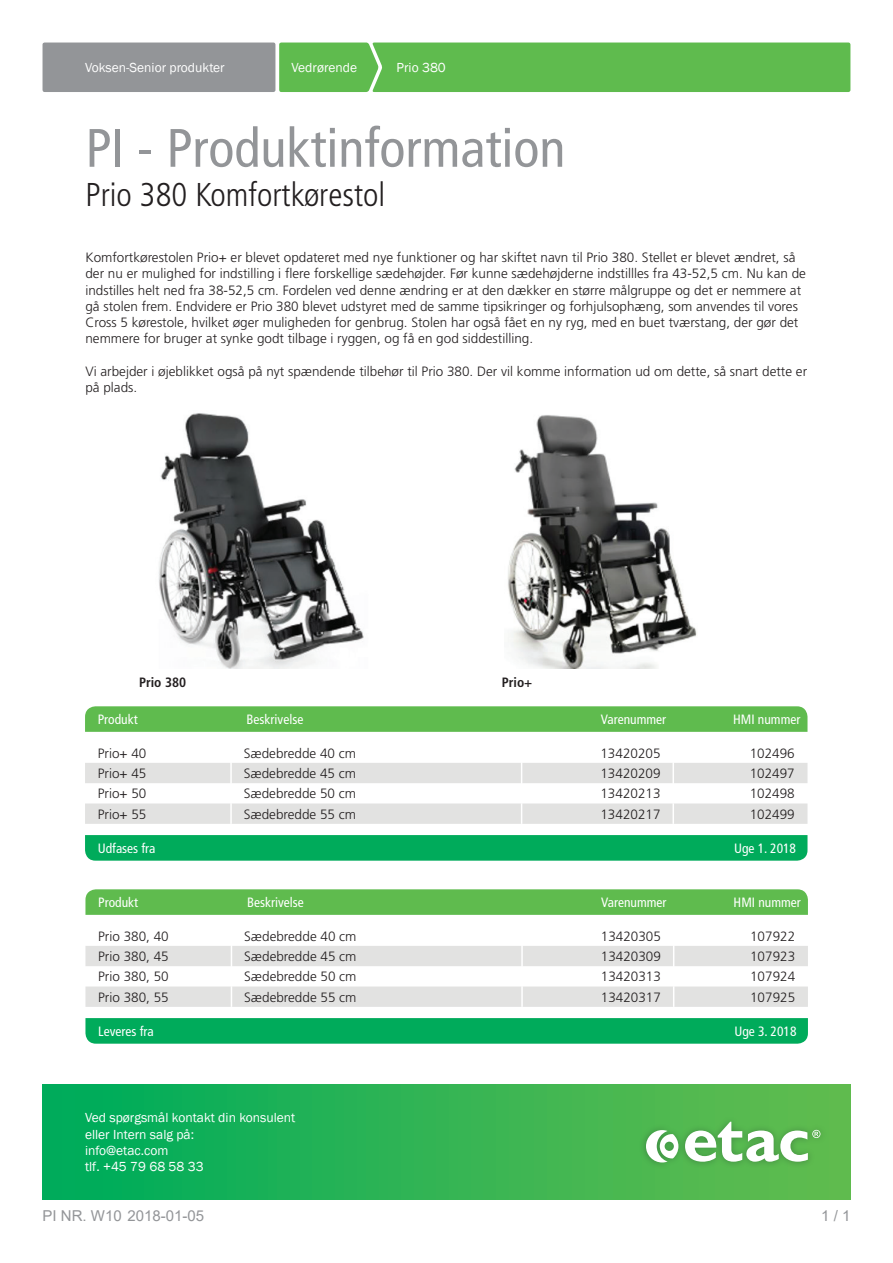
<style>
.page{position:relative;width:893px;height:1263px;background:#fff}
.page>*{position:absolute;margin:0;border:0;box-sizing:border-box;transform-origin:0 0}
.t1{font:condensed 54px "Frutiger LT Pro";color:#939598}
.t2{font:300 condensed 33px "Frutiger LT Pro";color:#231f20}
.t3{font:15px "Arial";color:#939598}
.t4{font:300 13.5px/16.2px "Frutiger LT Pro";color:#231f20}
.t5{font:13.5px/16.2px "Franklin Gothic";color:#fff}
.t6{font:condensed 13.5px "Frutiger LT Pro";color:#fff}
.t7{font:700 condensed 13.5px "Frutiger LT Pro";color:#231f20}
</style>
<div class="page">
<div style="left:43px;top:43px;width:232px;height:49px;background:#939598;border-radius:2px"></div>
<div style="left:279px;top:43px;width:571px;height:49px;background:#5fbb4e"></div>
<div style="left:43px;top:1084px;width:807px;height:115px;background:linear-gradient(to right,#00ac5b,#67bd4e)"></div>
<img style="left:159px;top:413px;width:205px;height:255px">
<img style="left:508px;top:415px;width:189px;height:253px">
<svg style="left:85px;top:706px;width:722px;height:26px;background:#62bc51"></svg>
<svg style="left:85px;top:763px;width:722px;height:61px"></svg>
<hr style="left:672px;top:803px;width:2px;height:21px;background:#fff">
<svg style="left:85px;top:835px;width:722px;height:26px;background:#04ac5d"></svg>
<svg style="left:85px;top:889px;width:723px;height:26px;background:#62bc51"></svg>
<svg style="left:85px;top:946px;width:723px;height:61px"></svg>
<svg style="left:85px;top:1018px;width:723px;height:26px;background:#04ac5e"></svg>
<div style="left:639px;top:1115px;width:188px;height:54px;background:#23432e;opacity:.4"></div>
<svg style="left:685px;top:1122px;width:135px;height:40px"></svg>
<svg style="left:646px;top:1130px;width:32px;height:32px"></svg>
<p class="t5" style="left:85px;top:60px;width:141px">Voksen-Senior produkter</p>
<p class="t5" style="left:292px;top:60px;width:67px">Vedrørende</p>
<p class="t5" style="left:397px;top:60px;width:51px">Prio 380</p>
<h1 class="t1" style="left:85px;top:117px;width:481px">PI - Produktinformation</h1>
<h2 class="t2" style="left:85px;top:176px;width:301px">Prio 380 Komfortkørestol</h2>
<p class="t4" style="left:85px;top:249px;width:722px">Komfortkørestolen Prio+ er blevet opdateret med nye funktioner og har skiftet navn til Prio 380. Stellet er blevet ændret, så der nu er mulighed for indstilling i flere forskellige sædehøjder. Før kunne sædehøjderne indstillles fra 43-52,5 cm. Nu kan de indstilles helt ned fra 38-52,5 cm. Fordelen ved denne ændring er at den dækker en større målgruppe og det er nemmere at gå stolen frem. Endvidere er Prio 380 blevet udstyret med de samme tipsikringer og forhjulsophæng, som anvendes til vores Cross 5 kørestole, hvilket øger muligheden for genbrug. Stolen har også fået en ny ryg, med en buet tværstang, der gør det nemmere for bruger at synke godt tilbage i ryggen, og få en god siddestilling.</p>
<p class="t4" style="left:85px;top:363px;width:723px">Vi arbejder i øjeblikket også på nyt spændende tilbehør til Prio 380. Der vil komme information ud om dette, så snart dette er på plads.</p>
<p class="t7" style="left:139px;top:674px;width:49px">Prio 380</p>
<p class="t7" style="left:502px;top:674px;width:32px">Prio+</p>
<p class="t6" style="left:98px;top:712px;width:41px">Produkt</p>
<p class="t6" style="left:247px;top:712px;width:58px">Beskrivelse</p>
<p class="t6" style="left:601px;top:712px;width:67px">Varenummer</p>
<p class="t6" style="left:733px;top:712px;width:69px">HMI nummer</p>
<p class="t4" style="left:98px;top:745px;width:50px">Prio+ 40</p>
<p class="t4" style="left:244px;top:745px;width:114px">Sædebredde 40 cm</p>
<p class="t4" style="left:600px;top:745px;width:62px">13420205</p>
<p class="t4" style="left:750px;top:745px;width:47px">102496</p>
<p class="t4" style="left:98px;top:765px;width:50px">Prio+ 45</p>
<p class="t4" style="left:244px;top:765px;width:114px">Sædebredde 45 cm</p>
<p class="t4" style="left:600px;top:765px;width:62px">13420209</p>
<p class="t4" style="left:750px;top:765px;width:47px">102497</p>
<p class="t4" style="left:98px;top:786px;width:50px">Prio+ 50</p>
<p class="t4" style="left:244px;top:786px;width:114px">Sædebredde 50 cm</p>
<p class="t4" style="left:600px;top:786px;width:62px">13420213</p>
<p class="t4" style="left:750px;top:786px;width:47px">102498</p>
<p class="t4" style="left:98px;top:806px;width:50px">Prio+ 55</p>
<p class="t4" style="left:244px;top:806px;width:114px">Sædebredde 55 cm</p>
<p class="t4" style="left:600px;top:806px;width:62px">13420217</p>
<p class="t4" style="left:750px;top:806px;width:47px">102499</p>
<p class="t6" style="left:98px;top:840px;width:59px">Udfases fra</p>
<p class="t6" style="left:734px;top:840px;width:64px">Uge 1. 2018</p>
<p class="t6" style="left:98px;top:895px;width:41px">Produkt</p>
<p class="t6" style="left:247px;top:895px;width:58px">Beskrivelse</p>
<p class="t6" style="left:601px;top:895px;width:67px">Varenummer</p>
<p class="t6" style="left:734px;top:895px;width:69px">HMI nummer</p>
<p class="t4" style="left:98px;top:928px;width:72px">Prio 380, 40</p>
<p class="t4" style="left:244px;top:928px;width:114px">Sædebredde 40 cm</p>
<p class="t4" style="left:601px;top:928px;width:62px">13420305</p>
<p class="t4" style="left:750px;top:928px;width:47px">107922</p>
<p class="t4" style="left:98px;top:948px;width:72px">Prio 380, 45</p>
<p class="t4" style="left:244px;top:948px;width:114px">Sædebredde 45 cm</p>
<p class="t4" style="left:601px;top:948px;width:62px">13420309</p>
<p class="t4" style="left:750px;top:948px;width:47px">107923</p>
<p class="t4" style="left:98px;top:969px;width:72px">Prio 380, 50</p>
<p class="t4" style="left:244px;top:969px;width:114px">Sædebredde 50 cm</p>
<p class="t4" style="left:601px;top:969px;width:62px">13420313</p>
<p class="t4" style="left:750px;top:969px;width:47px">107924</p>
<p class="t4" style="left:98px;top:989px;width:72px">Prio 380, 55</p>
<p class="t4" style="left:244px;top:989px;width:114px">Sædebredde 55 cm</p>
<p class="t4" style="left:601px;top:989px;width:62px">13420317</p>
<p class="t4" style="left:750px;top:989px;width:47px">107925</p>
<p class="t6" style="left:98px;top:1023px;width:57px">Leveres fra</p>
<p class="t6" style="left:734px;top:1023px;width:64px">Uge 3. 2018</p>
<p class="t5" style="left:85px;top:1110px;width:212px">Ved spørgsmål kontakt din konsulent eller Intern salg på:<br>info@etac.com<br>tlf. +45 79 68 58 33</p>
<p class="t3" style="left:43px;top:1205px;width:163px">PI NR. W10 2018-01-05</p>
<p class="t3" style="left:821px;top:1205px;width:31px">1 / 1</p>
</div>
